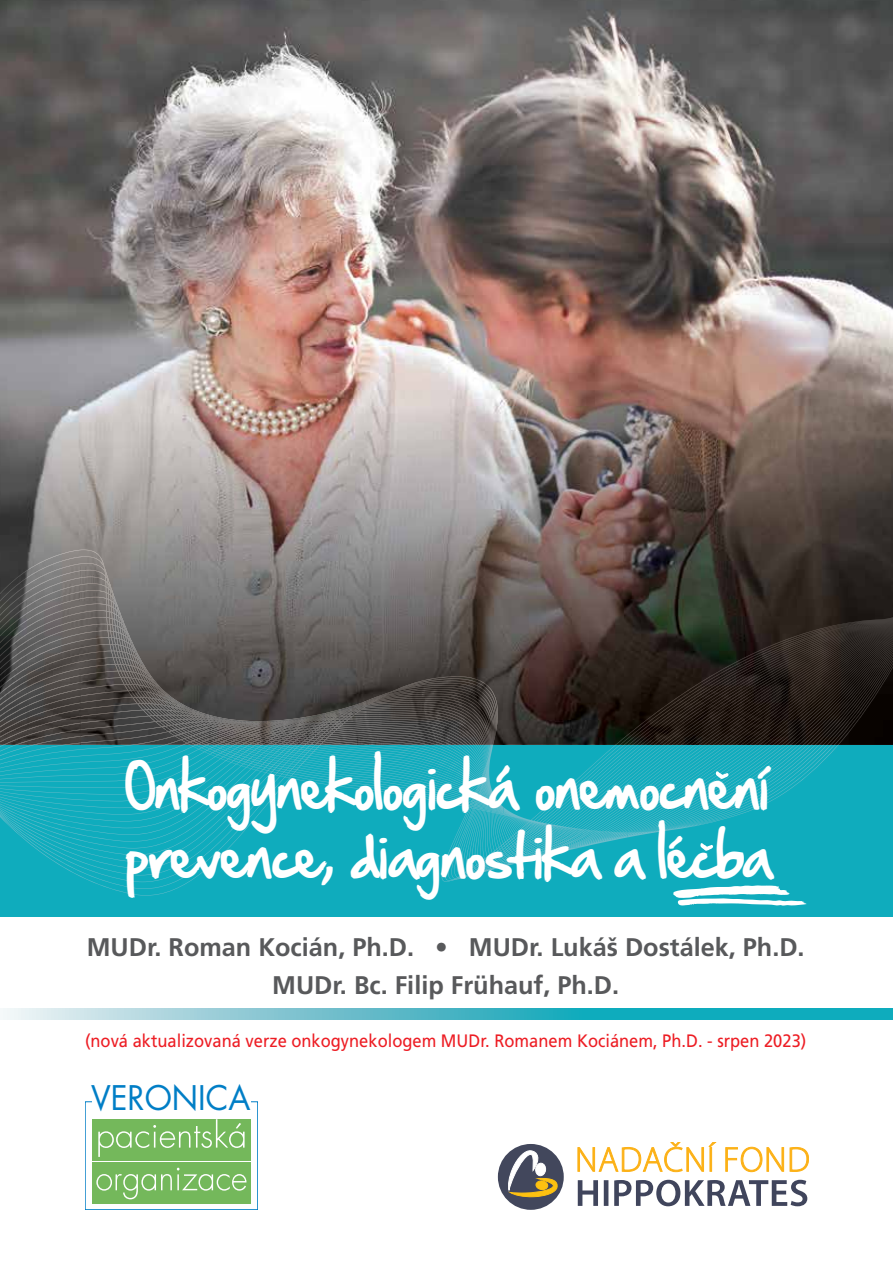
<style>
.page{position:relative;width:893px;height:1263px;background:#fff}
.page>*{position:absolute;margin:0;border:0;box-sizing:border-box;transform-origin:0 0}
.t1{font:52.5px/69.6px "Hand Of Sean";letter-spacing:.005em;color:#fff;scale:.95 1}
.t2{font:33px "Futura CE";color:#007ec6;scale:.96 1}
.t3{font:700 25.5px/37.5px "Frutiger CE";color:#58595b;text-align:center}
.t4{font:18px "Frutiger CE";color:#ed1d24;scale:.92 1}
</style>
<div class="page">
<img style="left:0;top:0;width:893px;height:745px">
<img style="left:0;top:406px;width:893px;height:193px">
<img style="left:0;top:727px;width:27px;height:18px">
<img style="left:115px;top:599px;width:778px;height:146px">
<img style="left:27px;top:727px;width:54px;height:18px">
<img style="left:0;top:638px;width:498px;height:89px">
<div style="left:0;top:745px;width:893px;height:171px;background:#0facbd"></div>
<img style="left:0;top:550px;width:120px;height:64px">
<img style="left:151px;top:676px;width:326px;height:47px">
<img style="left:0;top:614px;width:136px;height:65px">
<img style="left:615px;top:617px;width:278px;height:128px">
<svg style="left:0;top:745px;width:838px;height:160px"></svg>
<svg style="left:578px;top:1180px;width:229px;height:26px"></svg>
<svg style="left:578px;top:1142px;width:231px;height:30px"></svg>
<div style="left:498px;top:1144px;width:66px;height:66px;background:#42475c;border-radius:50%"></div>
<svg style="left:508px;top:1150px;width:50px;height:47px"></svg>
<div style="left:85px;top:1101px;width:173px;height:109px;border:1px solid #007ec6"></div>
<div style="left:92px;top:1097px;width:159px;height:11px;background:#fff"></div>
<div style="left:92px;top:1119px;width:159px;height:41px;background:#74b85b"></div>
<div style="left:92px;top:1162px;width:159px;height:42px;background:#74b85b"></div>
<svg style="left:98px;top:1119px;width:147px;height:38px"></svg>
<svg style="left:96px;top:1168px;width:151px;height:31px"></svg>
<svg style="left:3px;top:1009px;width:890px;height:10px"></svg>
<h1 class="t1" style="left:126px;top:752px;width:680px">Onkogynekologická onemocnení prevence, diagnostika a lécba</h1>
<h3 class="t3" style="left:87px;top:929px;width:719px">MUDr. Roman Kocián, Ph.D. • MUDr. Lukáš Dostálek, Ph.D.<br>MUDr. Bc. Filip Frühauf, Ph.D.</h3>
<p class="t4" style="left:85px;top:1031px;width:785px">(nová aktualizovaná verze onkogynekologem MUDr. Romanem Kociánem, Ph.D. - srpen 2023)</p>
<h2 class="t2" style="left:91px;top:1078px;width:168px">VERONICA</h2>
</div>
